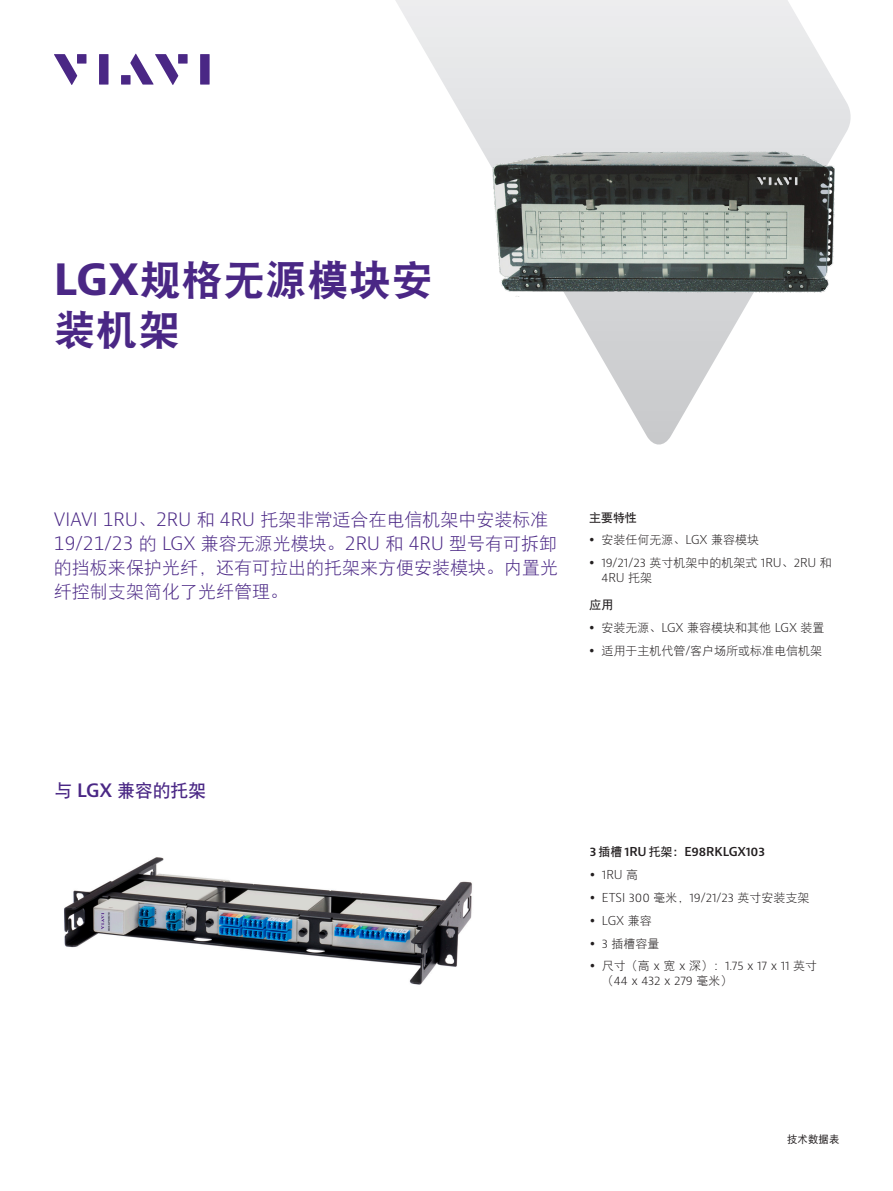
<style>
.page{position:relative;width:893px;height:1191px;background:#fff}
.page>*{position:absolute;margin:0;border:0;box-sizing:border-box;transform-origin:0 0}
.Cover_headline_28_33{font:42px/49.5px "DFP Hei W9";color:#4a2785}
.Intro_text{font:18px/24px "DFP Hei W3";color:#4a2785}
.Header_12_16{font:18px "DFP Hei W7";letter-spacing:-.01em;color:#4a2785}
.t1{font:300 12px/14.4px "Bernino Sans";letter-spacing:-.005em;color:#231f20}
.t2{font:12px "DFP Hei W3";color:#231f20}
.Key_Features_Benefit{font:600 12px "Bernino Sans";letter-spacing:-.01em;color:#231f20}
.Key_Features_Benefit-2{font:12px "DFP Hei W7";letter-spacing:-.01em;color:#231f20}
.t3{font:10.5px "DFP Hei W5";color:#231f20}
.s1{font-family:"Bernino Sans";font-weight:700}
.s2{font-family:"Bernino Sans";font-weight:300}
.s3{font-family:"DFP Hei W3";font-weight:400}
.s4{font-family:"Bernino Sans";font-weight:600}
.s5{font-family:"DFP Hei W7";font-weight:400}
</style>
<div class="page">
<svg style="left:54px;top:54px;width:23px;height:31px"></svg>
<div style="left:77px;top:54px;width:9px;height:10px;background:#4a2785"></div>
<div style="left:99px;top:54px;width:10px;height:31px;background:#4a2785"></div>
<div style="left:178px;top:54px;width:10px;height:10px;background:#4a2785"></div>
<div style="left:200px;top:54px;width:10px;height:31px;background:#4a2785"></div>
<svg style="left:130px;top:54px;width:48px;height:31px"></svg>
<div style="left:121px;top:75px;width:10px;height:10px;background:#4a2785"></div>
<svg style="left:395px;top:0;width:456px;height:445px"></svg>
<img style="left:492px;top:145px;width:347px;height:152px">
<img style="left:64px;top:857px;width:408px;height:128px">
<p class="Cover_headline_28_33" style="left:54px;top:255px;width:381px"><span class="s1">LGX</span>规格无源模块安装机架</p>
<p class="Intro_text" style="left:54px;top:508px;width:505px"><span class="s2">VIAVI 1RU</span>、<span class="s2">2RU</span> 和 <span class="s2">4RU</span> 托架非常适合在电信机架中安装标准<br><span class="s2">19/21/23</span> 的 <span class="s2">LGX</span> 兼容无源光模块。<span class="s2">2RU</span> 和 <span class="s2">4RU</span> 型号有可拆卸的挡板来保护光纤，还有可拉出的托架来方便安装模块。内置光纤控制支架简化了光纤管理。</p>
<p class="Key_Features_Benefit-2" style="left:589px;top:511px;width:49px">主要特性</p>
<p class="t2" style="left:601px;top:534px;width:159px">安装任何无源、<span class="s2">LGX</span> 兼容模块</p>
<p class="t1" style="left:601px;top:556px;width:232px">19/21/23 <span class="s3">英寸机架中的机架式</span> 1RU<span class="s3">、</span>2RU <span class="s3">和<br></span>4RU <span class="s3">托架</span></p>
<p class="Key_Features_Benefit-2" style="left:589px;top:598px;width:25px">应用</p>
<p class="t2" style="left:601px;top:621px;width:225px">安装无源、<span class="s2">LGX</span> 兼容模块和其他 <span class="s2">LGX</span> 装置</p>
<p class="t2" style="left:601px;top:644px;width:222px">适用于主机代管<span class="s2">/</span>客户场所或标准电信机架</p>
<p class="Header_12_16" style="left:55px;top:781px;width:153px">与 <span class="s4">LGX</span> 兼容的托架</p>
<p class="Key_Features_Benefit" style="left:590px;top:843px;width:177px">3 <span class="s5">插槽</span> 1RU <span class="s5">托架：</span>E98RKLGX103</p>
<p class="t1" style="left:602px;top:867px;width:38px">1RU <span class="s3">高</span></p>
<p class="t1" style="left:602px;top:890px;width:209px">ETSI 300 <span class="s3">毫米，</span>19/21/23 <span class="s3">英寸安装支架</span></p>
<p class="t1" style="left:602px;top:913px;width:51px">LGX <span class="s3">兼容</span></p>
<p class="t2" style="left:602px;top:937px;width:59px"><span class="s2">3</span> 插槽容量</p>
<p class="t1" style="left:602px;top:959px;width:217px"><span class="s3">尺寸（高</span> x <span class="s3">宽</span> x <span class="s3">深）：</span>1.75 x 17 x 11 <span class="s3">英寸（</span>44 x 432 x 279 <span class="s3">毫米）</span></p>
<p class="t3" style="left:787px;top:1134px;width:54px">技术数据表</p>
</div>
